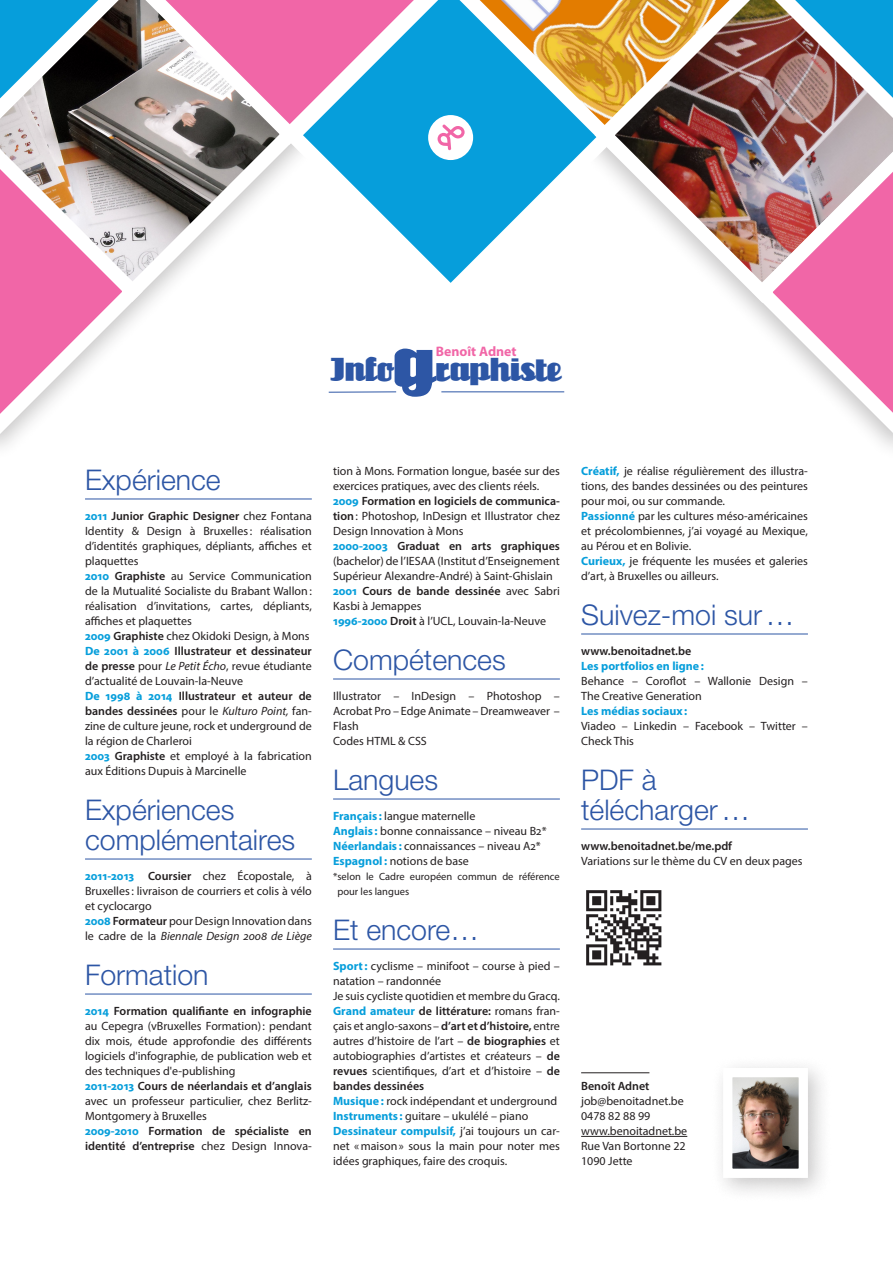
<style>
.page{position:relative;width:893px;height:1263px;background:#fff}
.page>*{position:absolute;margin:0;border:0;box-sizing:border-box;transform-origin:0 0}
.infographiste{font:900 33.6px "Louisianne";color:#2d56a5}
.Rubrique{font:300 28.5px/30px "Helvetica Neue";color:#2d56a5}
.Coordonnées{font:700 13.8px "Myriad Pro";color:#f166a7}
.Contenus{font:12px/15px "Myriad Pro";color:#231f20;text-align:justify}
.Contenus-2{font:600 12px/15px "Myriad Pro";color:#231f20}
.coordonnées-ds-le-tx{font:12px "Myriad Pro";color:#231f20}
.Contenus-3{font:700 12px "Myriad Pro";color:#069edb}
.titre-coordonnées{font:600 12px "Myriad Pro";color:#231f20}
.Contenus-4{font:10.5px/15px "Myriad Pro";color:#231f20}
.s1{font-size:68.85px}
.s2{font-weight:700;color:#069edb}
.s3{font-weight:600}
.s4{font-style:italic}
.s5{font-weight:400}
</style>
<div class="page">
<svg style="left:424px;top:155px;width:154px;height:128px"></svg>
<svg style="left:597px;top:156px;width:145px;height:146px"></svg>
<svg style="left:742px;top:156px;width:151px;height:292px"></svg>
<svg style="left:0;top:424px;width:29px;height:23px"></svg>
<svg style="left:427px;top:0;width:11px;height:155px"></svg>
<svg style="left:0;top:0;width:424px;height:424px"></svg>
<hr style="left:441px;top:391px;width:123px;height:1px;background:#2d56a5">
<hr style="left:329px;top:391px;width:67px;height:1px;background:#2d56a5">
<div style="left:428px;top:115px;width:45px;height:45px;background:#fff;border-radius:50%"></div>
<img style="left:438px;top:0;width:455px;height:156px">
<hr style="left:85px;top:499px;width:227px;height:1px;background:#2d56a5">
<hr style="left:85px;top:859px;width:227px;height:1px;background:#2d56a5">
<hr style="left:85px;top:994px;width:227px;height:1px;background:#2d56a5">
<hr style="left:333px;top:679px;width:227px;height:1px;background:#2d56a5">
<hr style="left:333px;top:799px;width:227px;height:1px;background:#2d56a5">
<hr style="left:333px;top:949px;width:227px;height:1px;background:#2d56a5">
<hr style="left:581px;top:634px;width:227px;height:1px;background:#2d56a5">
<hr style="left:581px;top:829px;width:227px;height:1px;background:#2d56a5">
<div style="left:709px;top:1054px;width:125px;height:149px;background:#231f20;opacity:.25"></div>
<img style="left:733px;top:1078px;width:65px;height:90px">
<img style="left:586px;top:890px;width:76px;height:76px">
<hr style="left:581px;top:1072px;width:68px;height:1px;background:#231f20">
<hr style="left:581px;top:1136px;width:106px;height:1px;background:#231f20">
<p class="Coordonnées" style="left:436px;top:342px;width:82px">Benoît Adnet</p>
<p class="infographiste" style="left:330px;top:350px;width:233px">Info<span class="s1">g</span>raphiste</p>
<p class="Rubrique" style="left:85px;top:464px;width:137px">Expérience</p>
<p class="Contenus" style="left:85px;top:508px;width:228px"><span class="s2">2011</span> <span class="s3">Junior Graphic Designer</span> chez Fontana Identity &amp; Design à Bruxelles: réalisation d’identités graphiques, dépliants, affiches et plaquettes</p>
<p class="Contenus" style="left:85px;top:568px;width:228px"><span class="s2">2010</span> <span class="s3">Graphiste</span> au Service Communication de la Mutualité Socialiste du Brabant Wallon: réalisation d’invitations, cartes, dépliants, affiches et plaquettes</p>
<p class="Contenus" style="left:85px;top:628px;width:226px"><span class="s2">2009</span> <span class="s3">Graphiste</span> chez Okidoki Design, à Mons</p>
<p class="Contenus" style="left:85px;top:643px;width:228px"><span class="s2">De 2001 à 2006</span> <span class="s3">Illustrateur et dessinateur de presse</span> pour <span class="s4">Le Petit Écho</span>, revue étudiante d’actualité de Louvain-la-Neuve</p>
<p class="Contenus" style="left:85px;top:688px;width:228px"><span class="s2">De 1998 à 2014</span> <span class="s3">Illustrateur et auteur de bandes dessinées</span> pour le <span class="s4">Kulturo Point,</span> fan&shy;zine de culture jeune, rock et underground de la région de Charleroi</p>
<p class="Contenus" style="left:85px;top:748px;width:228px"><span class="s2">2003</span> <span class="s3">Graphiste</span> et employé à la fabrication aux Éditions Dupuis à Marcinelle</p>
<p class="Rubrique" style="left:85px;top:794px;width:212px">Expériences complémentaires</p>
<p class="Contenus" style="left:85px;top:868px;width:228px"><span class="s2">2011-2013</span> <span class="s3">Coursier</span> chez Écopostale, à Bruxelles: livraison de courriers et colis à vélo et cyclocargo</p>
<p class="Contenus" style="left:85px;top:913px;width:228px"><span class="s2">2008</span> <span class="s3">Formateur</span> pour Design Innovation dans le cadre de la <span class="s4">Biennale Design 2008 de Liège</span></p>
<p class="Rubrique" style="left:85px;top:959px;width:125px">Formation</p>
<p class="Contenus" style="left:85px;top:1003px;width:228px"><span class="s2">2014</span> <span class="s3">Formation qualifiante en infographie </span>au Cepegra (vBruxelles Formation): pendant dix mois, étude approfondie des différents logiciels d'infographie, de publication web et des techniques d'e-publishing</p>
<p class="Contenus" style="left:85px;top:1078px;width:228px"><span class="s2">2011-2013</span> <span class="s3">Cours de néerlandais et d’anglais </span>avec un professeur particulier, chez Berlitz-Montgomery à Bruxelles</p>
<p class="Contenus-2" style="left:85px;top:1123px;width:228px"><span class="s2">2009-2010</span> Formation de spécialiste en identité d’entreprise <span class="s5">chez Design Innova-</span></p>
<p class="Contenus" style="left:333px;top:463px;width:228px">tion à Mons. Formation longue, basée sur des exercices pratiques, avec des clients réels.</p>
<p class="Contenus" style="left:333px;top:493px;width:228px"><span class="s2">2009</span> <span class="s3">Formation en logiciels de communica&shy;tion</span>: Photoshop, InDesign et Illustrator chez Design Innovation à Mons</p>
<p class="Contenus" style="left:333px;top:538px;width:228px"><span class="s2">2000-2003</span> <span class="s3">Graduat en arts graphiques </span>(bachelor) de l’IESAA (Institut d’Enseignement Supérieur Alexandre-André) à Saint-Ghislain</p>
<p class="Contenus" style="left:333px;top:583px;width:228px"><span class="s2">2001</span> <span class="s3">Cours de bande dessinée</span> avec Sabri<br>Kasbi à Jemappes</p>
<p class="Contenus" style="left:333px;top:613px;width:215px"><span class="s2">1996-2000</span> <span class="s3">Droit</span> à l’UCL, Louvain-la-Neuve</p>
<p class="Rubrique" style="left:333px;top:644px;width:174px">Compétences</p>
<p class="Contenus" style="left:333px;top:688px;width:228px">Illustrator – InDesign – Photoshop – Acrobat Pro – Edge Animate – Dreamweaver – Flash</p>
<p class="Contenus" style="left:333px;top:733px;width:95px">Codes HTML &amp; CSS</p>
<p class="Rubrique" style="left:333px;top:764px;width:107px">Langues</p>
<p class="Contenus" style="left:333px;top:808px;width:144px"><span class="s2">Français :</span> langue maternelle</p>
<p class="Contenus" style="left:333px;top:823px;width:215px"><span class="s2">Anglais :</span> bonne connaissance – niveau B2*</p>
<p class="Contenus" style="left:333px;top:838px;width:209px"><span class="s2">Néerlandais :</span> connaissances – niveau A2*</p>
<p class="Contenus" style="left:333px;top:853px;width:137px"><span class="s2">Espagnol:</span> notions de base</p>
<p class="Contenus-4" style="left:337px;top:869px;width:224px;text-indent:-4px">*selon le Cadre européen commun de référence pour les langues</p>
<p class="Rubrique" style="left:333px;top:914px;width:147px">Et encore…</p>
<p class="Contenus" style="left:333px;top:958px;width:228px"><span class="s2">Sport:</span> cyclisme – minifoot – course à pied – natation – randonnée</p>
<p class="Contenus" style="left:333px;top:988px;width:228px">Je suis cycliste quotidien et membre du Gracq.</p>
<p class="Contenus" style="left:333px;top:1003px;width:228px"><span class="s2">Grand amateur</span> <span class="s3">de littérature:</span> romans fran&shy;çais et anglo-saxons– <span class="s3">d’art et d’histoire,</span> entre autres d’histoire de l’art – <span class="s3">de biographies</span> et autobiographies d’artistes et créateurs – <span class="s3">de revues</span> scientifiques, d’art et d’histoire – <span class="s3">de bandes dessinées</span></p>
<p class="Contenus" style="left:333px;top:1093px;width:226px"><span class="s2">Musique:</span> rock indépendant et underground</p>
<p class="Contenus" style="left:333px;top:1108px;width:197px"><span class="s2">Instruments :</span> guitare – ukulélé – piano</p>
<p class="Contenus" style="left:333px;top:1123px;width:228px"><span class="s2">Dessinateur compulsif,</span> j’ai toujours un car&shy;net «maison» sous la main pour noter mes idées graphiques, faire des croquis.</p>
<p class="Contenus" style="left:581px;top:463px;width:228px"><span class="s2">Créatif,</span> je réalise régulièrement des illustra&shy;tions, des bandes dessinées ou des peintures pour moi, ou sur commande.</p>
<p class="Contenus" style="left:581px;top:508px;width:228px"><span class="s2">Passionné</span> par les cultures méso-américaines et précolombiennes, j’ai voyagé au Mexique, au Pérou et en Bolivie.</p>
<p class="Contenus" style="left:581px;top:553px;width:228px"><span class="s2">Curieux,</span> je fréquente les musées et galeries d’art, à Bruxelles ou ailleurs.</p>
<p class="Rubrique" style="left:581px;top:599px;width:215px">Suivez-moi sur…</p>
<p class="Contenus-2" style="left:581px;top:643px;width:112px">www.benoitadnet.be</p>
<p class="Contenus-3" style="left:581px;top:658px;width:124px">Les portfolios en ligne:</p>
<p class="Contenus" style="left:581px;top:673px;width:228px">Behance – Coroflot – Wallonie Design –<br>The Creative Generation</p>
<p class="Contenus-3" style="left:581px;top:703px;width:108px">Les médias sociaux:</p>
<p class="Contenus" style="left:581px;top:718px;width:228px">Viadeo – Linkedin – Facebook – Twitter –<br>Check This</p>
<p class="Rubrique" style="left:581px;top:764px;width:170px">PDF à télécharger…</p>
<p class="Contenus-2" style="left:581px;top:838px;width:152px">www.benoitadnet.be/me.pdf</p>
<p class="Contenus" style="left:581px;top:853px;width:223px">Variations sur le thème du CV en deux pages</p>
<p class="titre-coordonnées" style="left:581px;top:1078px;width:70px">Benoît Adnet</p>
<p class="coordonnées-ds-le-tx" style="left:581px;top:1094px;width:104px">job@benoitadnet.be</p>
<p class="coordonnées-ds-le-tx" style="left:581px;top:1109px;width:71px">0478 82 88 99</p>
<p class="coordonnées-ds-le-tx" style="left:581px;top:1124px;width:108px">www.benoitadnet.be</p>
<p class="coordonnées-ds-le-tx" style="left:581px;top:1139px;width:106px">Rue Van Bortonne 22</p>
<p class="coordonnées-ds-le-tx" style="left:581px;top:1154px;width:53px">1090 Jette</p>
</div>
